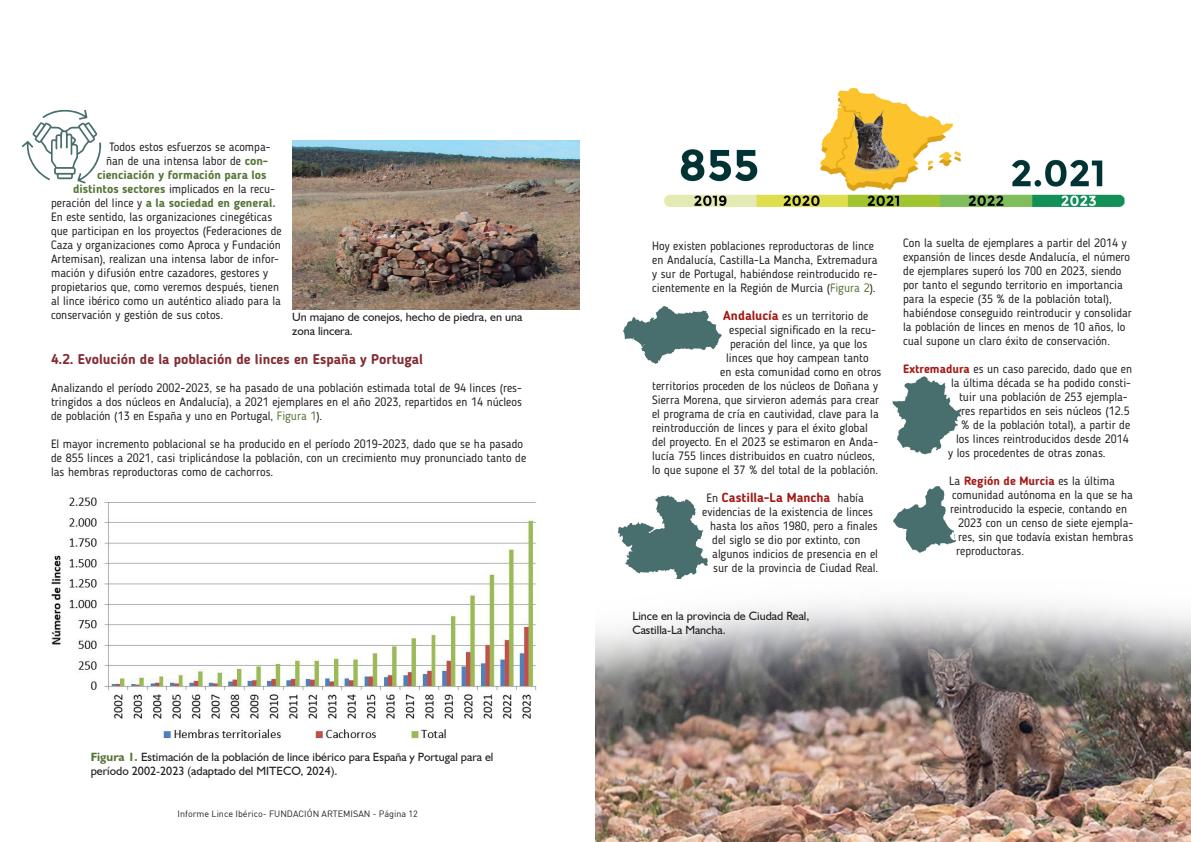
<style>
.page{position:relative;width:1191px;height:842px;background:#fff}
.page>*{position:absolute;margin:0;border:0;box-sizing:border-box;transform-origin:0 0}
.t1{font:700 14px "Blogger Sans";color:#832b33}
.t2{font:700 13px "Blogger Sans";color:#a21a15}
.t3{font:12px/14px "Blogger Sans";color:#231f20}
.t4{font:12px/14px "Humanist 521 BT";color:#231f20}
.t5{font:700 12px "Blogger Sans";color:#567436}
.t6{font:700 12px "Blogger Sans";color:#a21a15}
.t7{font:9px "DIN";color:#231f20}
.s1{font-weight:700;color:#567436}
.s2{font-weight:400;color:#231f20}
.s3{color:#567436}
.s4{font-weight:700;font-size:13px;color:#a21a15}
.s5{font-weight:400;font-size:12px;color:#231f20}
.s6{font-weight:700;color:#a21a15}
</style>
<div class="page">
<img style="left:292px;top:141px;width:288px;height:168px">
<svg style="left:22px;top:110px;width:80px;height:74px"></svg>
<img style="left:51px;top:497px;width:489px;height:242px">
<img style="left:665px;top:88px;width:459px;height:119px">
<img style="left:624px;top:306px;width:98px;height:57px">
<img style="left:618px;top:495px;width:89px;height:84px">
<img style="left:892px;top:376px;width:69px;height:78px">
<img style="left:893px;top:487px;width:62px;height:66px">
<img style="left:595px;top:602px;width:596px;height:240px">
<p class="t3" style="left:109px;top:140px;width:163px">Todos estos esfuerzos se acompa-</p>
<p class="t3" style="left:106px;top:154px;width:164px">ñan de una intensa labor de <span class="s1">con-</span></p>
<p class="t5" style="left:97px;top:168px;width:171px">cienciación y formación para los</p>
<p class="t3" style="left:73px;top:182px;width:203px"><span class="s1">distintos sectores</span> implicados en la recu-</p>
<p class="t5" style="left:51px;top:196px;width:226px"><span class="s2">peración del lince y</span> a la sociedad en general.</p>
<p class="t3" style="left:51px;top:210px;width:223px">En este sentido, las organizaciones cinegéticas</p>
<p class="t3" style="left:51px;top:224px;width:232px">que participan en los proyectos (Federaciones de</p>
<p class="t3" style="left:51px;top:238px;width:231px">Caza y organizaciones como Aproca y Fundación</p>
<p class="t3" style="left:51px;top:252px;width:229px">Artemisan), realizan una intensa labor de infor-</p>
<p class="t3" style="left:51px;top:266px;width:219px">mación y difusión entre cazadores, gestores y</p>
<p class="t3" style="left:51px;top:280px;width:230px">propietarios que, como veremos después, tienen</p>
<p class="t3" style="left:51px;top:294px;width:231px">al lince ibérico como un auténtico aliado para la</p>
<p class="t3" style="left:51px;top:308px;width:174px">conservación y gestión de sus cotos.</p>
<p class="t4" style="left:292px;top:310px;width:232px">Un majano de conejos, hecho de piedra, en una zona lincera.</p>
<p class="t1" style="left:51px;top:351px;width:373px">4.2. Evolución de la población de linces en España y Portugal</p>
<p class="t3" style="left:51px;top:381px;width:472px;text-align:justify">Analizando el período 2002-2023, se ha pasado de una población estimada total de 94 linces (res&shy;tringidos a dos núcleos en Andalucía), a 2021 ejemplares en el año 2023, repartidos en 14 núcleos de población (13 en España y uno en Portugal, <span class="s3">Figura 1</span>).</p>
<p class="t3" style="left:51px;top:437px;width:477px">El mayor incremento poblacional se ha producido en el período 2019-2023, dado que se ha pasado de 855 linces a 2021, casi triplicándose la población, con un crecimiento muy pronunciado tanto de las hembras reproductoras como de cachorros.</p>
<p class="t4" style="left:91px;top:750px;width:404px"><span class="s1">Figura 1.</span> Estimación de la población de lince ibérico para España y Portugal para el período 2002-2023 (adaptado del MITECO, 2024).</p>
<p class="t7" style="left:178px;top:808px;width:242px">Informe Lince Ibérico- FUNDACIÓN ARTEMISAN - Página 12</p>
<p class="t3" style="left:652px;top:239px;width:227px">Hoy existen poblaciones reproductoras de lince en Andalucía, Castilla-La Mancha, Extremadura y sur de Portugal, habiéndose reintroducido re&shy;cientemente en la Región de Murcia (<span class="s3">Figura 2</span>).</p>
<p class="t3" style="left:723px;top:309px;width:147px"><span class="s4">Andalucía</span> es un territorio de</p>
<p class="t3" style="left:729px;top:323px;width:148px">especial significado en la recu-</p>
<p class="t3" style="left:730px;top:337px;width:138px">peración del lince, ya que los</p>
<p class="t3" style="left:726px;top:351px;width:144px">linces que hoy campean tanto</p>
<p class="t3" style="left:720px;top:365px;width:163px">en esta comunidad como en otros</p>
<p class="t3" style="left:652px;top:379px;width:227px">territorios proceden de los núcleos de Doñana y</p>
<p class="t3" style="left:652px;top:393px;width:228px">Sierra Morena, que sirvieron además para crear</p>
<p class="t3" style="left:652px;top:407px;width:228px">el programa de cría en cautividad, clave para la</p>
<p class="t3" style="left:652px;top:421px;width:217px">reintroducción de linces y para el éxito global</p>
<p class="t3" style="left:652px;top:435px;width:227px">del proyecto. En el 2023 se estimaron en Anda-</p>
<p class="t3" style="left:652px;top:449px;width:224px">lucía 755 linces distribuidos en cuatro núcleos,</p>
<p class="t3" style="left:652px;top:463px;width:228px">lo que supone el 37 % del total de la población.</p>
<p class="t2" style="left:706px;top:490px;width:159px"><span class="s5">En</span> Castilla-La Mancha <span class="s5">había</span></p>
<p class="t3" style="left:710px;top:505px;width:169px;text-indent:-8px">evidencias de la existencia de linces hasta los años 1980, pero a finales del siglo se dio por extinto, con algunos indicios de presencia en el sur de la provincia de Ciudad Real.</p>
<p class="t4" style="left:632px;top:609px;width:179px">Lince en la provincia de Ciudad Real,</p>
<p class="t4" style="left:632px;top:623px;width:95px">Castilla-La Mancha.</p>
<p class="t3" style="left:903px;top:236px;width:230px">Con la suelta de ejemplares a partir del 2014 y expansión de linces desde Andalucía, el número de ejemplares superó los 700 en 2023, siendo por tanto el segundo territorio en importancia para la especie (35 % de la población total), habiéndose conseguido reintroducir y consolidar la población de linces en menos de 10 años, lo cual supone un claro éxito de conservación.</p>
<p class="t3" style="left:903px;top:362px;width:230px"><span class="s6">Extremadura</span> es un caso parecido, dado que en</p>
<p class="t3" style="left:951px;top:376px;width:181px">la última década se ha podido consti-</p>
<p class="t3" style="left:959px;top:390px;width:170px">tuir una población de 253 ejempla-</p>
<p class="t3" style="left:961px;top:404px;width:170px">res repartidos en seis núcleos (12.5</p>
<p class="t3" style="left:961px;top:418px;width:171px">% de la población total), a partir de</p>
<p class="t3" style="left:956px;top:432px;width:174px">los linces reintroducidos desde 2014</p>
<p class="t3" style="left:948px;top:446px;width:159px">y los procedentes de otras zonas.</p>
<p class="t6" style="left:949px;top:474px;width:167px"><span class="s2">La</span> Región de Murcia <span class="s2">es la última</span></p>
<p class="t3" style="left:952px;top:488px;width:182px">comunidad autónoma en la que se ha</p>
<p class="t3" style="left:950px;top:502px;width:178px">reintroducido la especie, contando en</p>
<p class="t3" style="left:958px;top:516px;width:176px">2023 con un censo de siete ejempla-</p>
<p class="t3" style="left:958px;top:530px;width:177px">res, sin que todavía existan hembras</p>
<p class="t3" style="left:956px;top:544px;width:69px">reproductoras.</p>
</div>
